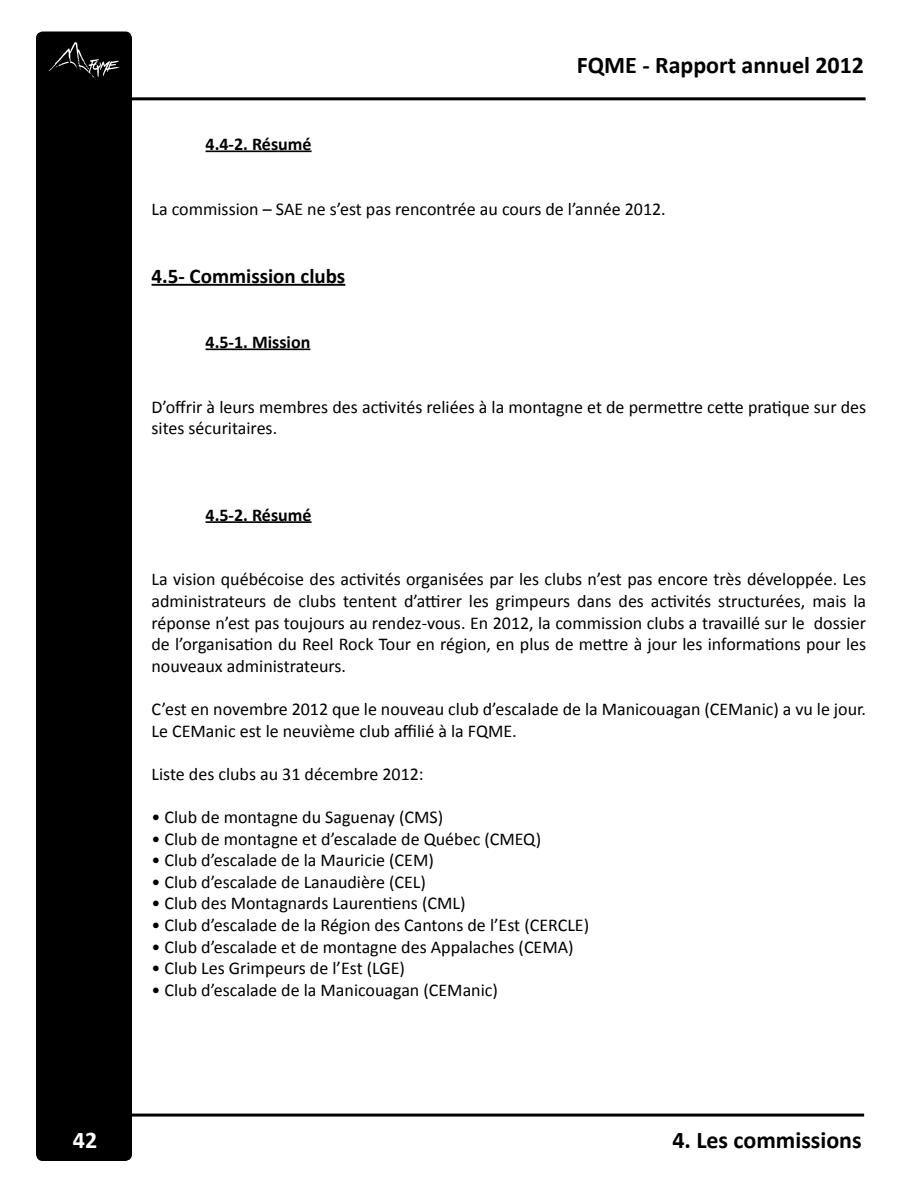
<style>
.page{position:relative;width:918px;height:1188px;background:#fff}
.page>*{position:absolute;margin:0;border:0;box-sizing:border-box;transform-origin:0 0}
.t1{font:700 24px "Calibri";color:#000}
.t2{font:700 24px "Calibri";color:#fff}
.t3{font:700 21px "Calibri";color:#000}
.t4{font:18px/21.6px "Calibri";color:#000}
.t5{font:700 18px "Calibri";color:#000}
</style>
<div class="page">
<hr style="left:120px;top:97px;width:746px;height:3px;background:#000">
<hr style="left:130px;top:1114px;width:734px;height:3px;background:#000">
<div style="left:37px;top:32px;width:94px;height:1128px;background:#000;border-radius:6px"></div>
<div style="left:36px;top:32px;width:96px;height:1129px;border:2px solid #000;border-radius:6px"></div>
<svg style="left:48px;top:42px;width:72px;height:38px"></svg>
<hr style="left:206px;top:151px;width:106px;height:1px;background:#000">
<hr style="left:152px;top:284px;width:193px;height:2px;background:#000">
<hr style="left:206px;top:349px;width:104px;height:1px;background:#000">
<hr style="left:206px;top:521px;width:106px;height:2px;background:#000">
<p class="t5" style="left:206px;top:133px;width:108px">4.4-2. Résumé</p>
<h1 class="t1" style="left:577px;top:50px;width:289px">FQME - Rapport annuel 2012</h1>
<p class="t4" style="left:152px;top:197px;width:516px">La commission – SAE ne s’est pas rencontrée au cours de l’année 2012.</p>
<p class="t3" style="left:152px;top:263px;width:195px">4.5- Commission clubs</p>
<p class="t5" style="left:206px;top:331px;width:106px">4.5-1. Mission</p>
<p class="t4" style="left:152px;top:395px;width:716px">D’offrir à leurs membres des activités reliées à la montagne et de permettre cette pratique sur des sites sécuritaires.</p>
<p class="t5" style="left:206px;top:503px;width:108px">4.5-2. Résumé</p>
<p class="t4" style="left:152px;top:568px;width:716px;text-align:justify">La vision québécoise des activités organisées par les clubs n’est pas encore très développée. Les administrateurs de clubs tentent d’attirer les grimpeurs dans des activités structurées, mais la réponse n’est pas toujours au rendez-vous. En 2012, la commission clubs a travaillé sur le dossier de l’organisation du Reel Rock Tour en région, en plus de mettre à jour les informations pour les nouveaux administrateurs.</p>
<p class="t4" style="left:152px;top:697px;width:716px">C’est en novembre 2012 que le nouveau club d’escalade de la Manicouagan (CEManic) a vu le jour.<br>Le CEManic est le neuvième club affilié à la FQME.</p>
<p class="t4" style="left:152px;top:762px;width:274px">Liste des clubs au 31 décembre 2012:</p>
<p class="t4" style="left:152px;top:805px;width:293px">• Club de montagne du Saguenay (CMS)</p>
<p class="t4" style="left:152px;top:827px;width:391px">• Club de montagne et d’escalade de Québec (CMEQ)</p>
<p class="t4" style="left:152px;top:849px;width:284px">• Club d’escalade de la Mauricie (CEM)</p>
<p class="t4" style="left:152px;top:870px;width:276px">• Club d’escalade de Lanaudière (CEL)</p>
<p class="t4" style="left:152px;top:892px;width:315px">• Club des Montagnards Laurentiens (CML)</p>
<p class="t4" style="left:152px;top:913px;width:439px">• Club d’escalade de la Région des Cantons de l’Est (CERCLE)</p>
<p class="t4" style="left:152px;top:935px;width:424px">• Club d’escalade et de montagne des Appalaches (CEMA)</p>
<p class="t4" style="left:152px;top:957px;width:255px">• Club Les Grimpeurs de l’Est (LGE)</p>
<p class="t4" style="left:152px;top:978px;width:348px">• Club d’escalade de la Manicouagan (CEManic)</p>
<h1 class="t2" style="left:73px;top:1126px;width:26px">42</h1>
<h1 class="t1" style="left:672px;top:1126px;width:191px">4. Les commissions</h1>
</div>
